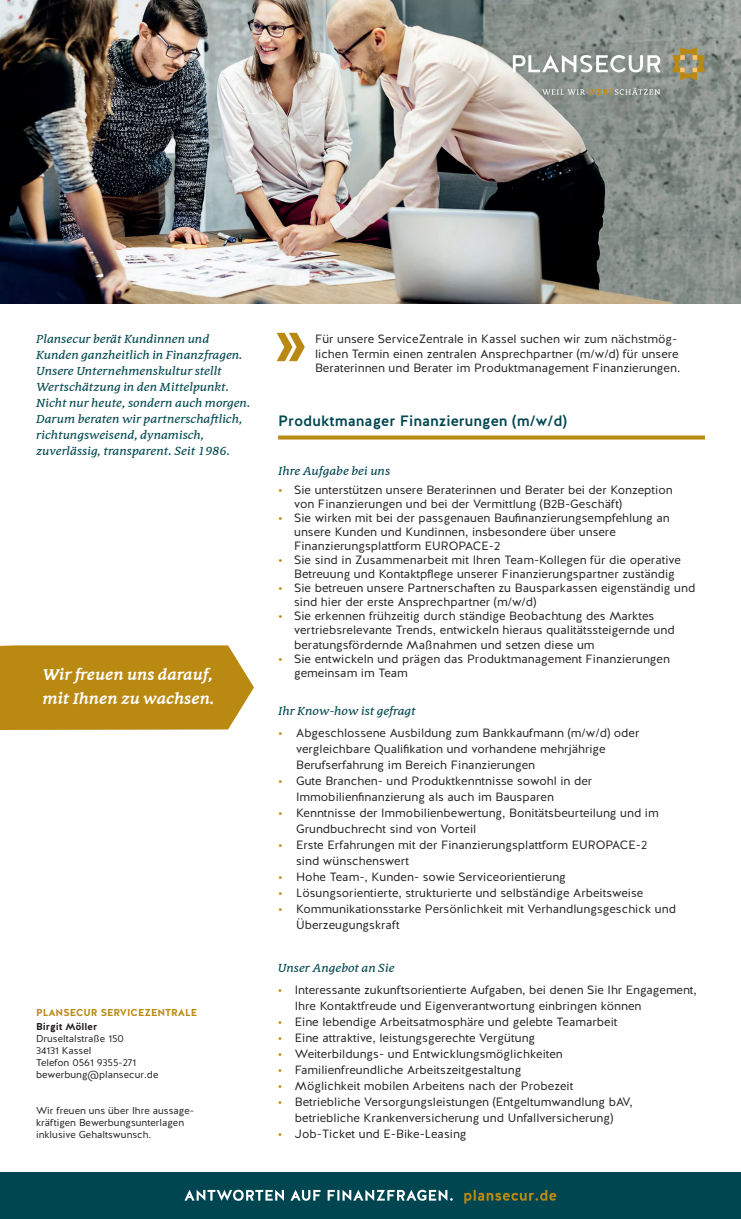
<style>
.page{position:relative;width:741px;height:1219px;background:#fff}
.page>*{position:absolute;margin:0;border:0;box-sizing:border-box;transform-origin:0 0}
.t1{font:italic 700 16px/24px "Filo Pro";color:#fff}
.t2{font:500 15px "Halis GR";color:#004650}
.t3{font:12px/14px "Halis GR";color:#231f20}
.t4{font:italic 12px/16px "Filo Pro";color:#004650}
.t5{font:10px/12px "Halis GR";color:#231f20}
.t6{font:700 10px "Halis GR";color:#ba8912}
.t7{font:700 10px "Halis GR";color:#231f20}
.s1{color:#ba8912}
</style>
<div class="page">
<img style="left:0;top:0;width:740px;height:303px">
<svg style="left:542px;top:88px;width:117px;height:7px"></svg>
<svg style="left:512px;top:55px;width:148px;height:17px"></svg>
<svg style="left:671px;top:47px;width:33px;height:33px"></svg>
<div style="left:0;top:1172px;width:740px;height:47px;background:#004650"></div>
<svg style="left:464px;top:1190px;width:92px;height:14px"></svg>
<svg style="left:184px;top:1190px;width:268px;height:11px"></svg>
<svg style="left:278px;top:436px;width:426px;height:4px;background:#c1962d"></svg>
<svg style="left:0;top:645px;width:254px;height:85px;background:#be8f1f"></svg>
<svg style="left:276px;top:333px;width:28px;height:28px"></svg>
<p class="t4" style="left:36px;top:331px;width:216px">Plansecur berät Kundinnen und Kunden ganzheitlich in Finanzfragen.<br>Unsere Unternehmenskultur stellt Wertschätzung in den Mittelpunkt.<br>Nicht nur heute, sondern auch morgen.<br>Darum beraten wir partnerschaftlich, richtungsweisend, dynamisch, zuverlässig, transparent. Seit 1986.</p>
<p class="t3" style="left:315px;top:332px;width:366px;line-height:14.4px">Für unsere ServiceZentrale in Kassel suchen wir zum nächstmög&shy;lichen Termin einen zentralen Ansprechpartner (m/w/d) für unsere<br>Beraterinnen und Berater im Produktmanagement Finanzierungen.</p>
<p class="t4" style="left:278px;top:463px;width:113px">Ihre Aufgabe bei uns</p>
<p class="t3" style="left:294px;top:484px;width:380px;text-indent:-16px"><span class="s1">•</span> Sie unterstützen unsere Beraterinnen und Berater bei der Konzeption von Finanzierungen und bei der Vermittlung (B2B-Geschäft)</p>
<p class="t3" style="left:294px;top:512px;width:377px;text-indent:-16px"><span class="s1">•</span> Sie wirken mit bei der passgenauen Baufinanzierungsempfehlung an unsere Kunden und Kundinnen, insbesondere über unsere<br>Finanzierungsplattform EUROPACE-2</p>
<p class="t3" style="left:294px;top:554px;width:388px;text-indent:-16px"><span class="s1">•</span> Sie sind in Zusammenarbeit mit Ihren Team-Kollegen für die operative<br>Betreuung und Kontaktpflege unserer Finanzierungspartner zuständig</p>
<p class="t3" style="left:294px;top:582px;width:402px;text-indent:-16px"><span class="s1">•</span> Sie betreuen unsere Partnerschaften zu Bausparkassen eigenständig und sind hier der erste Ansprechpartner (m/w/d)</p>
<p class="t3" style="left:294px;top:610px;width:382px;text-indent:-16px"><span class="s1">•</span> Sie erkennen frühzeitig durch ständige Beobachtung des Marktes vertriebsrelevante Trends, entwickeln hieraus qualitätssteigernde und beratungsfördernde Maßnahmen und setzen diese um</p>
<p class="t3" style="left:294px;top:652px;width:377px;text-indent:-16px"><span class="s1">•</span> Sie entwickeln und prägen das Produktmanagement Finanzierungen gemeinsam im Team</p>
<p class="t4" style="left:278px;top:703px;width:139px">Ihr Know-how ist gefragt</p>
<p class="t3" style="left:296px;top:725px;width:344px;line-height:16px;text-indent:-18px"><span class="s1">•</span> Abgeschlossene Ausbildung zum Bankkaufmann (m/w/d) oder vergleichbare Qualifikation und vorhandene mehrjährige<br>Berufserfahrung im Bereich Finanzierungen</p>
<p class="t3" style="left:296px;top:773px;width:297px;line-height:16px;text-indent:-18px"><span class="s1">•</span> Gute Branchen- und Produktkenntnisse sowohl in der<br>Immobilienfinanzierung als auch im Bausparen</p>
<p class="t3" style="left:296px;top:805px;width:364px;line-height:16px;text-indent:-18px"><span class="s1">•</span> Kenntnisse der Immobilienbewertung, Bonitätsbeurteilung und im<br>Grundbuchrecht sind von Vorteil</p>
<p class="t3" style="left:296px;top:837px;width:352px;line-height:16px;text-indent:-18px"><span class="s1">•</span> Erste Erfahrungen mit der Finanzierungsplattform EUROPACE-2 sind wünschenswert</p>
<p class="t3" style="left:278px;top:870px;width:289px"><span class="s1">•</span> Hohe Team-, Kunden- sowie Serviceorientierung</p>
<p class="t3" style="left:278px;top:886px;width:366px"><span class="s1">•</span> Lösungsorientierte, strukturierte und selbständige Arbeitsweise</p>
<p class="t3" style="left:296px;top:901px;width:381px;line-height:16px;text-indent:-18px"><span class="s1">•</span> Kommunikationsstarke Persönlichkeit mit Verhandlungsgeschick und<br>Überzeugungskraft</p>
<p class="t4" style="left:278px;top:960px;width:118px">Unser Angebot an Sie</p>
<p class="t3" style="left:295px;top:982px;width:403px;line-height:16px;text-indent:-17px"><span class="s1">•</span> Interessante zukunftsorientierte Aufgaben, bei denen Sie Ihr Engagement,<br>Ihre Kontaktfreude und Eigenverantwortung einbringen können</p>
<p class="t3" style="left:278px;top:1015px;width:341px"><span class="s1">•</span> Eine lebendige Arbeitsatmosphäre und gelebte Teamarbeit</p>
<p class="t3" style="left:278px;top:1031px;width:259px"><span class="s1">•</span> Eine attraktive, leistungsgerechte Vergütung</p>
<p class="t3" style="left:278px;top:1047px;width:286px"><span class="s1">•</span> Weiterbildungs- und Entwicklungsmöglichkeiten</p>
<p class="t3" style="left:278px;top:1063px;width:245px"><span class="s1">•</span> Familienfreundliche Arbeitszeitgestaltung</p>
<p class="t3" style="left:278px;top:1079px;width:297px"><span class="s1">•</span> Möglichkeit mobilen Arbeitens nach der Probezeit</p>
<p class="t3" style="left:278px;top:1094px;width:356px;line-height:16px;text-align:center"><span class="s1">•</span> Betriebliche Versorgungsleistungen (Entgeltumwandlung bAV, betriebliche Krankenversicherung und Unfallversicherung)</p>
<p class="t3" style="left:278px;top:1127px;width:190px"><span class="s1">•</span> Job-Ticket und E-Bike-Leasing</p>
<p class="t2" style="left:278px;top:411px;width:290px">Produktmanager Finanzierungen (m/w/d)</p>
<h1 class="t1" style="left:42px;top:662px;width:173px">Wir freuen uns darauf, mit Ihnen zu wachsen.</h1>
<p class="t6" style="left:36px;top:1006px;width:163px">PLANSECUR SERVICEZENTRALE</p>
<p class="t7" style="left:36px;top:1020px;width:63px">Birgit Möller</p>
<p class="t5" style="left:36px;top:1033px;width:124px">Druseltalstraße 150<br>34131 Kassel<br>Telefon 0561 9355-271 bewerbung@plansecur.de</p>
<p class="t5" style="left:36px;top:1105px;width:159px">Wir freuen uns über Ihre aussage&shy;kräftigen Bewerbungsunterlagen inklusive Gehaltswunsch.</p>
</div>
